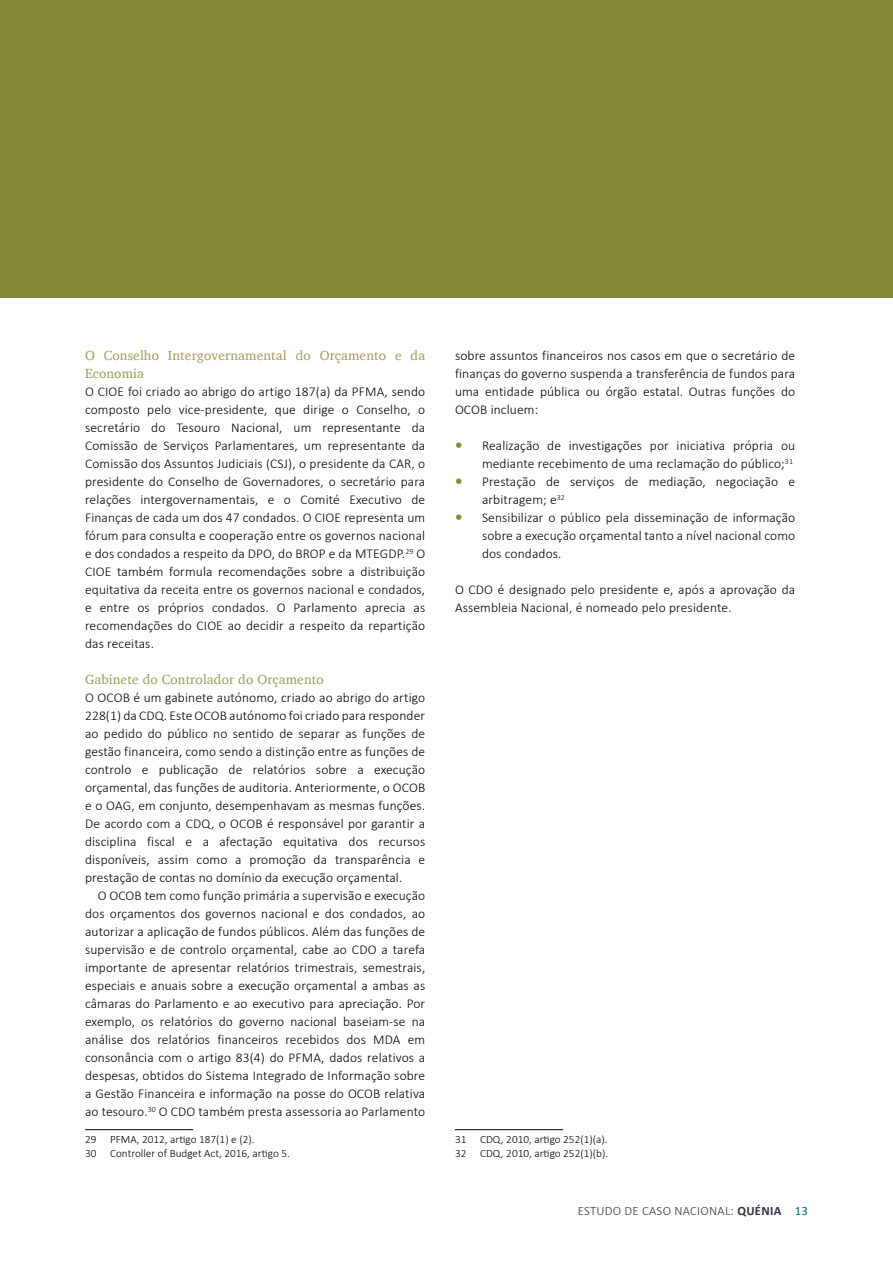
<style>
.page{position:relative;width:893px;height:1263px;background:#fff}
.page>*{position:absolute;margin:0;border:0;box-sizing:border-box;transform-origin:0 0}
.t1{font:300 13.5px/18px "Calibri";letter-spacing:.01em;color:#000;text-align:justify}
.t2{font:13.5px/18px "Charter";letter-spacing:.01em;color:#989b54}
.t3{font:300 12.75px "Calibri";letter-spacing:.02em;color:#2d3739}
.t4{font:300 11.25px/13.5px "Calibri";color:#000}
.s1{font-weight:700;font-size:15px;color:#838936}
.s2{font-weight:700}
.s3{font-weight:400;color:#006380}
</style>
<div class="page">
<div style="left:0;top:0;width:893px;height:298px;background:#838936"></div>
<hr style="left:85px;top:1129px;width:108px;height:1px;background:#000">
<hr style="left:455px;top:1129px;width:108px;height:1px;background:#000">
<p class="t2" style="left:85px;top:346px;width:342px">O Conselho Intergovernamental do Orçamento e da<br>Economia</p>
<p class="t1" style="left:85px;top:382px;width:342px">O CIOE foi criado ao abrigo do artigo 187(a) da PFMA, sendo composto pelo vice-presidente, que dirige o Conselho, o secretário do Tesouro Nacional, um representante da Comissão de Serviços Parlamentares, um representante da Comissão dos Assuntos Judiciais (CSJ), o presidente da CAR, o presidente do Conselho de Governadores, o secretário para relações intergovernamentais, e o Comité Executivo de Finanças de cada um dos 47 condados. O CIOE representa um fórum para consulta e cooperação entre os governos nacional e dos condados a respeito da DPO, do BROP e da MTEGDP.<sup>29</sup> O CIOE também formula recomendações sobre a distribuição equitativa da receita entre os governos nacional e condados, e entre os próprios condados. O Parlamento aprecia as recomendações do CIOE ao decidir a respeito da repartição das receitas.</p>
<p class="t2" style="left:85px;top:670px;width:240px">Gabinete do Controlador do Orçamento</p>
<p class="t1" style="left:85px;top:688px;width:342px">O OCOB é um gabinete autónomo, criado ao abrigo do artigo 228(1) da CDQ. Este OCOB autónomo foi criado para responder ao pedido do público no sentido de separar as funções de gestão financeira, como sendo a distinção entre as funções de controlo e publicação de relatórios sobre a execução orçamental, das funções de auditoria. Anteriormente, o OCOB e o OAG, em conjunto, desempenhavam as mesmas funções.<br>De acordo com a CDQ, o OCOB é responsável por garantir a disciplina fiscal e a afectação equitativa dos recursos disponíveis, assim como a promoção da transparência e prestação de contas no domínio da execução orçamental.</p>
<p class="t1" style="left:85px;top:886px;width:342px;text-indent:13px">O OCOB tem como função primária a supervisão e execução dos orçamentos dos governos nacional e dos condados, ao autorizar a aplicação de fundos públicos. Além das funções de supervisão e de controlo orçamental, cabe ao CDO a tarefa importante de apresentar relatórios trimestrais, semestrais, especiais e anuais sobre a execução orçamental a ambas as câmaras do Parlamento e ao executivo para apreciação. Por exemplo, os relatórios do governo nacional baseiam-se na análise dos relatórios financeiros recebidos dos MDA em consonância com o artigo 83(4) do PFMA, dados relativos a despesas, obtidos do Sistema Integrado de Informação sobre a Gestão Financeira e informação na posse do OCOB relativa ao tesouro.<sup>30</sup> O CDO também presta assessoria ao Parlamento</p>
<p class="t4" style="left:85px;top:1132px;width:206px">29 PFMA, 2012, artigo 187(1) e (2).<br>30 Controller of Budget Act, 2016, artigo 5.</p>
<p class="t1" style="left:455px;top:346px;width:342px">sobre assuntos financeiros nos casos em que o secretário de finanças do governo suspenda a transferência de fundos para uma entidade pública ou órgão estatal. Outras funções do OCOB incluem:</p>
<p class="t1" style="left:455px;top:436px;width:342px;text-align:right"><span class="s1">•</span> Realização de investigações por iniciativa própria ou mediante recebimento de uma reclamação do público;<sup>31</sup></p>
<p class="t1" style="left:482px;top:472px;width:315px;text-indent:-27px"><span class="s1">•</span> Prestação de serviços de mediação, negociação e arbitragem; e<sup>32</sup></p>
<p class="t1" style="left:482px;top:508px;width:315px;text-indent:-27px"><span class="s1">•</span> Sensibilizar o público pela disseminação de informação sobre a execução orçamental tanto a nível nacional como dos condados.</p>
<p class="t1" style="left:455px;top:580px;width:342px">O CDO é designado pelo presidente e, após a aprovação da<br>Assembleia Nacional, é nomeado pelo presidente.</p>
<p class="t4" style="left:455px;top:1132px;width:155px">31 CDQ, 2010, artigo 252(1)(a).<br>32 CDQ, 2010, artigo 252(1)(b).</p>
<p class="t3" style="left:578px;top:1203px;width:232px">ESTUDO DE CASO NACIONAL: <span class="s2">QUÉNIA</span> <span class="s3">13</span></p>
</div>
